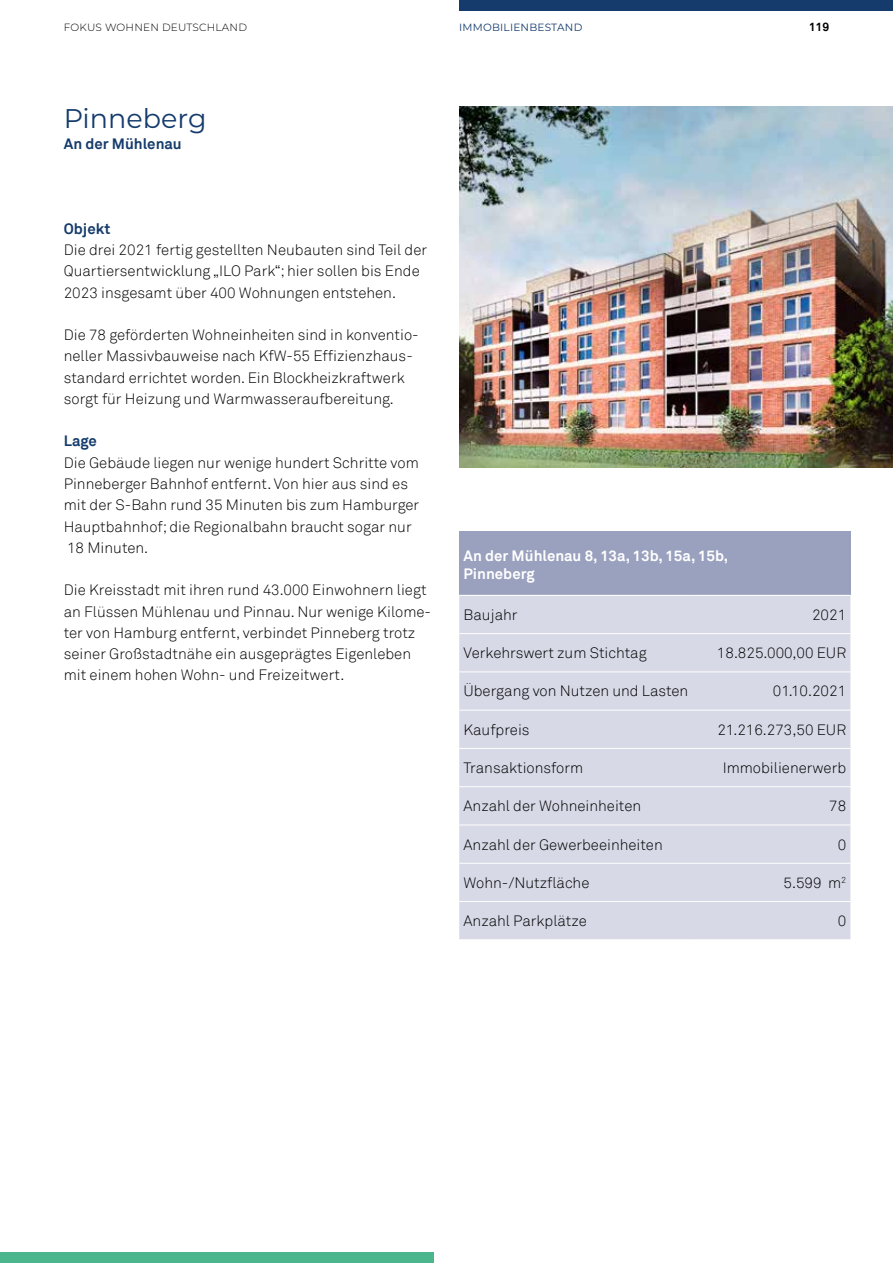
<style>
.page{position:relative;width:893px;height:1263px;background:#fff}
.page>*{position:absolute;margin:0;border:0;box-sizing:border-box;transform-origin:0 0}
.t1{font:27px "Montserrat";color:#143b6c}
.t2{font:300 15px/21.3px "Akkurat";color:#000}
.t3{font:700 15px/18px "Akkurat";color:#fff}
.t4{font:700 15px "Akkurat";color:#143b6c}
.t5{font:700 12px "Akkurat";color:#000}
.t6{font:300 10.5px "Montserrat";letter-spacing:.02em;color:#000}
.t7{font:10.5px "Montserrat";letter-spacing:.02em;color:#143b6c}
</style>
<div class="page">
<div style="left:459px;top:0;width:434px;height:11px;background:#143b6c"></div>
<div style="left:459px;top:531px;width:391px;height:64px;background:#9aa1be"></div>
<div style="left:459px;top:596px;width:391px;height:343px;background:#d7d9e6"></div>
<hr style="left:459px;top:633px;width:234px;height:1px;background:#fff">
<hr style="left:693px;top:633px;width:157px;height:1px;background:#fff">
<hr style="left:459px;top:671px;width:234px;height:1px;background:#fff">
<hr style="left:693px;top:671px;width:157px;height:1px;background:#fff">
<hr style="left:459px;top:710px;width:234px;height:1px;background:#fff">
<hr style="left:693px;top:710px;width:157px;height:1px;background:#fff">
<hr style="left:459px;top:748px;width:234px;height:1px;background:#fff">
<hr style="left:693px;top:748px;width:157px;height:1px;background:#fff">
<hr style="left:459px;top:786px;width:234px;height:1px;background:#fff">
<hr style="left:693px;top:786px;width:157px;height:1px;background:#fff">
<hr style="left:459px;top:825px;width:234px;height:1px;background:#fff">
<hr style="left:693px;top:825px;width:157px;height:1px;background:#fff">
<hr style="left:459px;top:863px;width:234px;height:1px;background:#fff">
<hr style="left:693px;top:863px;width:157px;height:1px;background:#fff">
<hr style="left:459px;top:901px;width:234px;height:1px;background:#fff">
<hr style="left:693px;top:901px;width:157px;height:1px;background:#fff">
<img style="left:459px;top:106px;width:434px;height:362px">
<div style="left:0;top:1252px;width:434px;height:11px;background:#4bb58c"></div>
<p class="t6" style="left:64px;top:21px;width:185px">FOKUS WOHNEN DEUTSCHLAND</p>
<p class="t7" style="left:459px;top:20px;width:125px">IMMOBILIENBESTAND</p>
<p class="t5" style="left:809px;top:20px;width:22px">119</p>
<h1 class="t1" style="left:64px;top:99px;width:144px">Pinneberg</h1>
<p class="t4" style="left:64px;top:134px;width:119px">An der Mühlenau</p>
<p class="t4" style="left:64px;top:219px;width:48px">Objekt</p>
<p class="t2" style="left:64px;top:240px;width:365px">Die drei 2021 fertig gestellten Neubauten sind Teil der<br>Quartiersentwicklung „ILO Park“; hier sollen bis Ende<br>2023 insgesamt über 400 Wohnungen entstehen.</p>
<p class="t2" style="left:64px;top:325px;width:356px">Die 78 geförderten Wohneinheiten sind in konventio&shy;neller Massivbauweise nach KfW-55 Effizienzhaus&shy;standard errichtet worden. Ein Blockheizkraftwerk sorgt für Heizung und Warmwasseraufbereitung.</p>
<p class="t4" style="left:64px;top:432px;width:35px">Lage</p>
<p class="t2" style="left:64px;top:452px;width:357px">Die Gebäude liegen nur wenige hundert Schritte vom Pinneberger Bahnhof entfernt. Von hier aus sind es mit der S-Bahn rund 35 Minuten bis zum Hamburger Hauptbahnhof; die Regionalbahn braucht sogar nur 18 Minuten.</p>
<p class="t2" style="left:64px;top:580px;width:369px">Die Kreisstadt mit ihren rund 43.000 Einwohnern liegt an Flüssen Mühlenau und Pinnau. Nur wenige Kilome&shy;ter von Hamburg entfernt, verbindet Pinneberg trotz seiner Großstadtnähe ein ausgeprägtes Eigenleben mit einem hohen Wohn- und Freizeitwert.</p>
<p class="t3" style="left:463px;top:547px;width:266px">An der Mühlenau 8, 13a, 13b, 15a, 15b,<br>Pinneberg</p>
<p class="t2" style="left:463px;top:604px;width:56px">Baujahr</p>
<p class="t2" style="left:812px;top:604px;width:36px">2021</p>
<p class="t2" style="left:463px;top:643px;width:185px">Verkehrswert zum Stichtag</p>
<p class="t2" style="left:717px;top:643px;width:131px">18.825.000,00 EUR</p>
<p class="t2" style="left:463px;top:681px;width:226px">Übergang von Nutzen und Lasten</p>
<p class="t2" style="left:773px;top:681px;width:75px">01.10.2021</p>
<p class="t2" style="left:463px;top:719px;width:68px">Kaufpreis</p>
<p class="t2" style="left:717px;top:719px;width:130px">21.216.273,50 EUR</p>
<p class="t2" style="left:463px;top:757px;width:121px">Transaktionsform</p>
<p class="t2" style="left:723px;top:757px;width:125px">Immobilienerwerb</p>
<p class="t2" style="left:463px;top:796px;width:179px">Anzahl der Wohneinheiten</p>
<p class="t2" style="left:829px;top:796px;width:19px">78</p>
<p class="t2" style="left:463px;top:834px;width:201px">Anzahl der Gewerbeeinheiten</p>
<p class="t2" style="left:838px;top:834px;width:10px">0</p>
<p class="t2" style="left:463px;top:872px;width:127px">Wohn-/Nutzfläche</p>
<p class="t2" style="left:784px;top:872px;width:64px">5.599 m<sup>2</sup></p>
<p class="t2" style="left:463px;top:910px;width:125px">Anzahl Parkplätze</p>
<p class="t2" style="left:838px;top:910px;width:10px">0</p>
</div>
